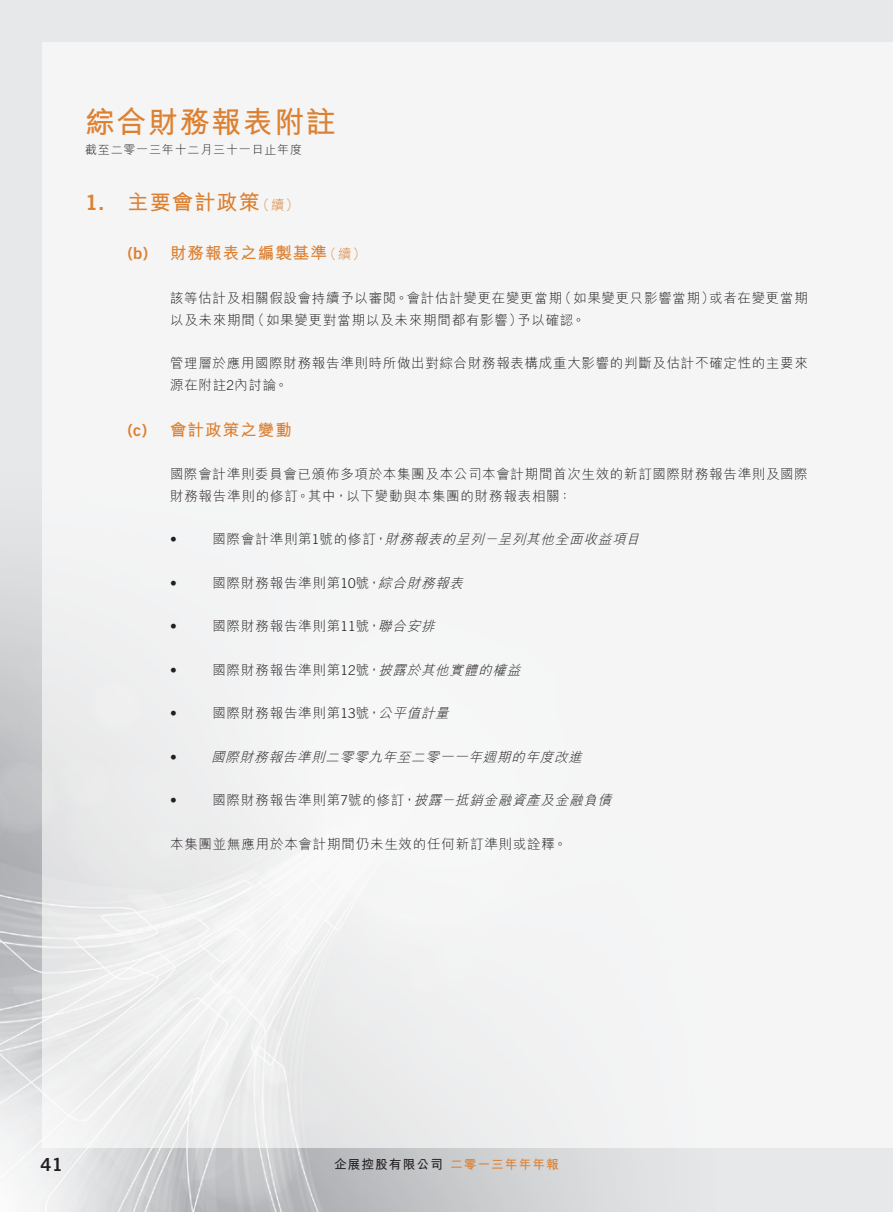
<style>
.page{position:relative;width:893px;height:1212px;background:#fff}
.page>*{position:absolute;margin:0;border:0;box-sizing:border-box;transform-origin:0 0}
.t1{font:700 30px "M Hei HK";letter-spacing:.05em;color:#dc8132}
.Heading_1{font:700 21px "M Hei HK";letter-spacing:.06em;color:#dc8132}
.Heading_1-2{font:21px "Trade Gothic LT Std Bd 2";color:#dc8132}
.t2{font:18px "Trade Gothic LT Std Bd 2";color:#231f20}
.Heading_2{font:700 16.5px "M Hei HK";letter-spacing:.065em;color:#dc8132}
.Heading_2-2{font:16.5px "Trade Gothic LT Std Bd 2";color:#dc8132}
.Body_Text{font:300 13.5px/21.8px "M Hei HK";letter-spacing:.06em;color:#231f20}
.Body_Text-2{font:italic 300 13.5px "M Hei HK";color:#231f20}
.Body_Text-3{font:300 13.5px "Trade Gothic LT Std";color:#231f20}
.Heading_1-3{font:300 13.5px "M Hei HK";color:#dc8132}
.Heading_2-3{font:300 13.5px "M Hei HK";color:#dc8132}
.Body_Text-4{font:700 12.75px "M Hei HK";letter-spacing:.075em;color:#dc8132}
.Body_Text-5{font:700 12.75px "M Hei HK";letter-spacing:.075em;color:#231f20}
.t3{font:300 12px "M Hei HK";letter-spacing:.07em;color:#231f20}
.s1{font-family:"Trade Gothic LT Std"}
</style>
<div class="page">
<img style="left:0;top:0;width:893px;height:1212px">
<div style="left:43px;top:43px;width:850px;height:1105px;background:#f5f5f6"></div>
<p class="t1" style="left:85px;top:100px;width:252px">綜合財務報表附註</p>
<p class="t3" style="left:85px;top:143px;width:219px">截至二零一三年十二月三十一日止年度</p>
<p class="Heading_1-2" style="left:85px;top:190px;width:21px">1.</p>
<p class="Heading_1" style="left:128px;top:187px;width:134px">主要會計政策</p>
<p class="Heading_1-3" style="left:256px;top:198px;width:44px">（續(</p>
<p class="Heading_2-2" style="left:128px;top:243px;width:22px">)b(</p>
<p class="Heading_2-2" style="left:128px;top:419px;width:21px">)c(</p>
<p class="Heading_2" style="left:170px;top:241px;width:158px">財務報表之編製基準</p>
<p class="Heading_2-3" style="left:323px;top:247px;width:44px">（續(</p>
<p class="Body_Text" style="left:517px;top:287px;width:70px;text-indent:-347px">該等估計及相關假設會持續予以審閱。會計估計變更在變更當期<br>予以確認。</p>
<p class="Body_Text" style="left:558px;top:287px;width:158px">（如果變更只影響當期）</p>
<p class="Body_Text" style="left:709px;top:287px;width:100px">或者在變更當期</p>
<p class="Body_Text" style="left:251px;top:308px;width:273px">（如果變更對當期以及未來期間都有影響）</p>
<p class="Body_Text" style="left:170px;top:308px;width:86px">以及未來期間</p>
<p class="Body_Text" style="left:170px;top:352px;width:639px">管理層於應用國際財務報告準則時所做出對綜合財務報表構成重大影響的判斷及估計不確定性的主要來源在附註<span class="s1">2</span>內討論。</p>
<p class="Heading_2" style="left:170px;top:417px;width:123px">會計政策之變動</p>
<p class="Body_Text" style="left:170px;top:463px;width:639px">國際會計準則委員會已頒佈多項於本集團及本公司本會計期間首次生效的新訂國際財務報告準則及國際財務報告準則的修訂。其中，以下變動與本集團的財務報表相關：</p>
<p class="Body_Text-2" style="left:498px;top:532px;width:147px">呈列其他全面收益項目</p>
<p class="Body_Text" style="left:213px;top:528px;width:177px">國際會計準則第<span class="s1">1</span>號的修訂，</p>
<p class="Body_Text-2" style="left:385px;top:532px;width:104px">財務報表的呈列</p>
<p class="Body_Text-3" style="left:170px;top:531px;width:8px">•</p>
<p class="Body_Text-2" style="left:484px;top:532px;width:19px">－</p>
<p class="Body_Text-3" style="left:170px;top:575px;width:8px">•</p>
<p class="Body_Text" style="left:213px;top:572px;width:170px">國際財務報告準則第<span class="s1">10</span>號，</p>
<p class="Body_Text-2" style="left:378px;top:576px;width:90px">綜合財務報表</p>
<p class="Body_Text-3" style="left:170px;top:618px;width:8px">•</p>
<p class="Body_Text" style="left:213px;top:615px;width:170px">國際財務報告準則第<span class="s1">11</span>號，</p>
<p class="Body_Text-2" style="left:378px;top:619px;width:61px">聯合安排</p>
<p class="Body_Text-3" style="left:170px;top:662px;width:8px">•</p>
<p class="Body_Text" style="left:213px;top:659px;width:170px">國際財務報告準則第<span class="s1">12</span>號，</p>
<p class="Body_Text-2" style="left:378px;top:663px;width:147px">披露於其他實體的權益</p>
<p class="Body_Text-3" style="left:170px;top:705px;width:8px">•</p>
<p class="Body_Text" style="left:213px;top:702px;width:170px">國際財務報告準則第<span class="s1">13</span>號，</p>
<p class="Body_Text-2" style="left:378px;top:706px;width:76px">公平值計量</p>
<p class="Body_Text-3" style="left:170px;top:749px;width:8px">•</p>
<p class="Body_Text-2" style="left:211px;top:750px;width:376px">國際財務報告準則二零零九年至二零一一年週期的年度改進</p>
<p class="Body_Text" style="left:213px;top:789px;width:205px">國際財務報告準則第<span class="s1">7</span>號的修訂，</p>
<p class="Body_Text-2" style="left:413px;top:793px;width:33px">披露</p>
<p class="Body_Text-2" style="left:455px;top:793px;width:161px">抵銷金融資產及金融負債</p>
<p class="Body_Text-3" style="left:170px;top:792px;width:8px">•</p>
<p class="Body_Text" style="left:170px;top:833px;width:398px">本集團並無應用於本會計期間仍未生效的任何新訂準則或詮釋。</p>
<p class="Body_Text-2" style="left:441px;top:793px;width:19px">－</p>
<p class="t2" style="left:40px;top:1154px;width:24px">41</p>
<p class="Body_Text-5" style="left:334px;top:1155px;width:110px">企展控股有限公司</p>
<p class="Body_Text-4" style="left:450px;top:1155px;width:110px">二零一三年年年報</p>
</div>
